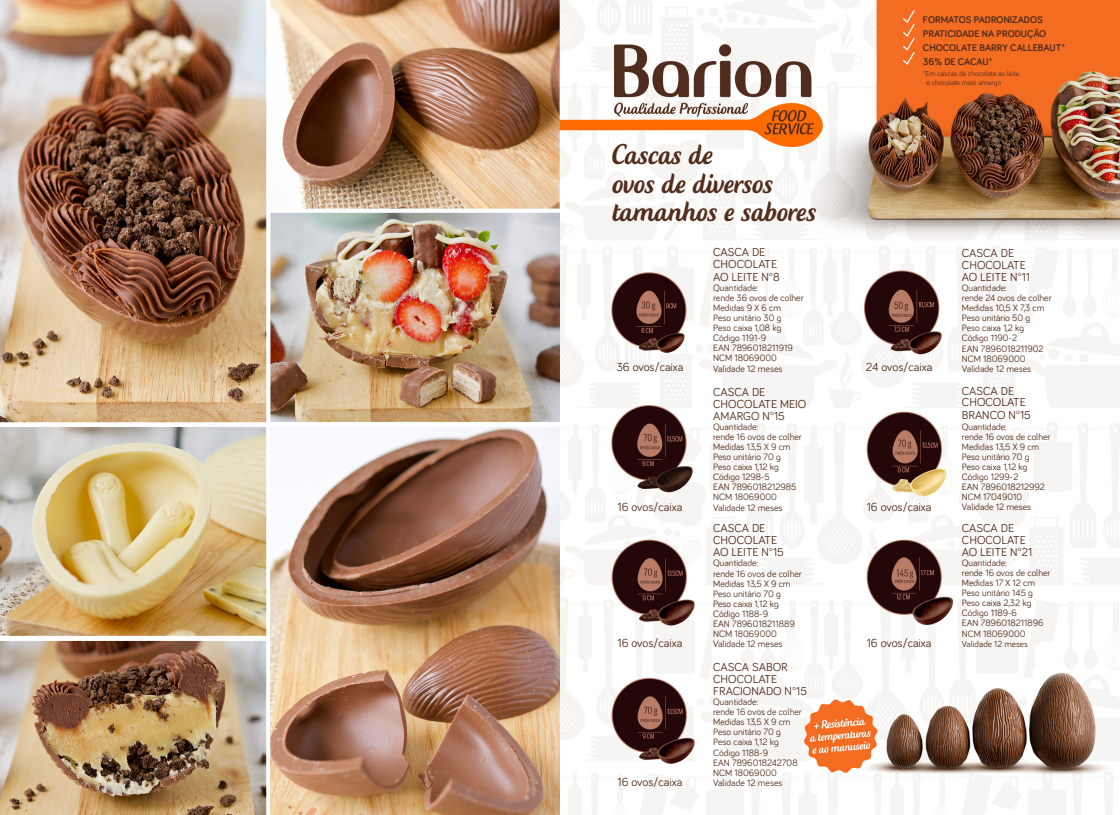
<style>
.page{position:relative;width:1120px;height:815px;background:#fff}
.page>*{position:absolute;margin:0;border:0;box-sizing:border-box;transform-origin:0 0}
.t1{font:37.5px/28.8px "Creamy Script";color:#522d1c}
.t2{font:12.12px "Bariol";color:#522d1c}
.t3{font:11.88px/11.9px "Bariol";color:#522d1c}
.t4{font:700 10px/14.2px "Bariol";color:#522d1c}
.t5{font:9.5px/10.1px "Bariol";color:#522d1c}
.t6{font:9px "Bariol";color:#522d1c}
.t7{font:7.5px/8.8px "Bariol";color:#522d1c}
</style>
<div class="page">
<img style="left:0;top:0;width:1120px;height:815px">
<svg style="left:903px;top:10px;width:11px;height:55px"></svg>
<p class="t4" style="left:923px;top:12px;width:144px">FORMATOS PADRONIZADOS<br>PRATICIDADE NA PRODUÇÃO<br>CHOCOLATE BARRY CALLEBAUT*<br>36% DE CACAU*</p>
<p class="t7" style="left:926px;top:69px;width:94px;text-indent:-4px">*Em cascas de chocolate ao leite e chocolate meio amargo</p>
<h1 class="t1" style="left:612px;top:141px;width:206px">Cascas de<br>ovos de diversos tamanhos e sabores</h1>
<p class="t3" style="left:713px;top:245px;width:68px;line-height:12.4px">CASCA DE<br>CHOCOLATE<br>AO LEITE N°8</p>
<p class="t5" style="left:713px;top:282px;width:92px">Quantidade:<br>rende 36 ovos de colher<br>Medidas 9 X 6 cm<br>Peso unitário 30 g<br>Peso caixa 1,08 kg<br>Código 1191-9<br>EAN 7896018211919<br>NCM 18069000<br>Validade 12 meses</p>
<p class="t2" style="left:616px;top:359px;width:69px">36 ovos/caixa</p>
<p class="t2" style="left:866px;top:359px;width:68px">24 ovos/caixa</p>
<p class="t3" style="left:713px;top:385px;width:95px">CASCA DE<br>CHOCOLATE MEIO<br>AMARGO N°15</p>
<p class="t5" style="left:713px;top:421px;width:90px">Quantidade:<br>rende 16 ovos de colher<br>Medidas 13,5 X 9 cm<br>Peso unitário 70 g<br>Peso caixa 1,12 kg<br>Código 1298-5<br>EAN 7896018212985<br>NCM 18069000<br>Validade 12 meses</p>
<p class="t2" style="left:617px;top:498px;width:66px">16 ovos/caixa</p>
<p class="t2" style="left:866px;top:498px;width:66px">16 ovos/caixa</p>
<p class="t2" style="left:617px;top:635px;width:66px">16 ovos/caixa</p>
<p class="t2" style="left:617px;top:774px;width:66px">16 ovos/caixa</p>
<p class="t3" style="left:713px;top:522px;width:72px">CASCA DE<br>CHOCOLATE<br>AO LEITE N°15</p>
<p class="t5" style="left:713px;top:558px;width:90px">Quantidade:<br>rende 16 ovos de colher<br>Medidas 13,5 X 9 cm<br>Peso unitário 70 g<br>Peso caixa 1,12 kg<br>Código 1188-9<br>EAN 7896018211889<br>NCM 18069000<br>Validade 12 meses</p>
<p class="t3" style="left:713px;top:661px;width:95px">CASCA SABOR<br>CHOCOLATE<br>FRACIONADO N°15</p>
<p class="t5" style="left:713px;top:696px;width:90px">Quantidade:<br>rende 16 ovos de colher<br>Medidas 13,5 X 9 cm<br>Peso unitário 70 g<br>Peso caixa 1,12 kg<br>Código 1188-9<br>EAN 7896018242708<br>NCM 18069000<br>Validade 12 meses</p>
<p class="t2" style="left:866px;top:635px;width:66px">16 ovos/caixa</p>
<p class="t3" style="left:962px;top:247px;width:70px">CASCA DE<br>CHOCOLATE<br>AO LEITE N°11</p>
<p class="t5" style="left:962px;top:282px;width:91px">Quantidade:<br>rende 24 ovos de colher<br>Medidas 10,5 X 7,3 cm<br>Peso unitário 50 g<br>Peso caixa 1,2 kg<br>Código 1190-2<br>EAN 7896018211902<br>NCM 18069000<br>Validade 12 meses</p>
<p class="t3" style="left:962px;top:384px;width:71px;line-height:12.4px">CASCA DE<br>CHOCOLATE<br>BRANCO N°15</p>
<p class="t5" style="left:962px;top:421px;width:90px">Quantidade:<br>rende 16 ovos de colher<br>Medidas 13,5 X 9 cm<br>Peso unitário 70 g<br>Peso caixa 1,12 kg<br>Código 1299-2<br>EAN 7896018212992<br>NCM 17049010<br>Validade 12 meses</p>
<p class="t3" style="left:962px;top:521px;width:72px">CASCA DE<br>CHOCOLATE<br>AO LEITE N°21</p>
<p class="t5" style="left:962px;top:557px;width:90px">Quantidade:<br>rende 16 ovos de colher<br>Medidas 17 X 12 cm<br>Peso unitário 145 g<br>Peso caixa 2,32 kg<br>Código 1189-6<br>EAN 7896018211896<br>NCM 18069000</p>
<p class="t6" style="left:962px;top:638px;width:68px">Validade 12 meses</p>
</div>
